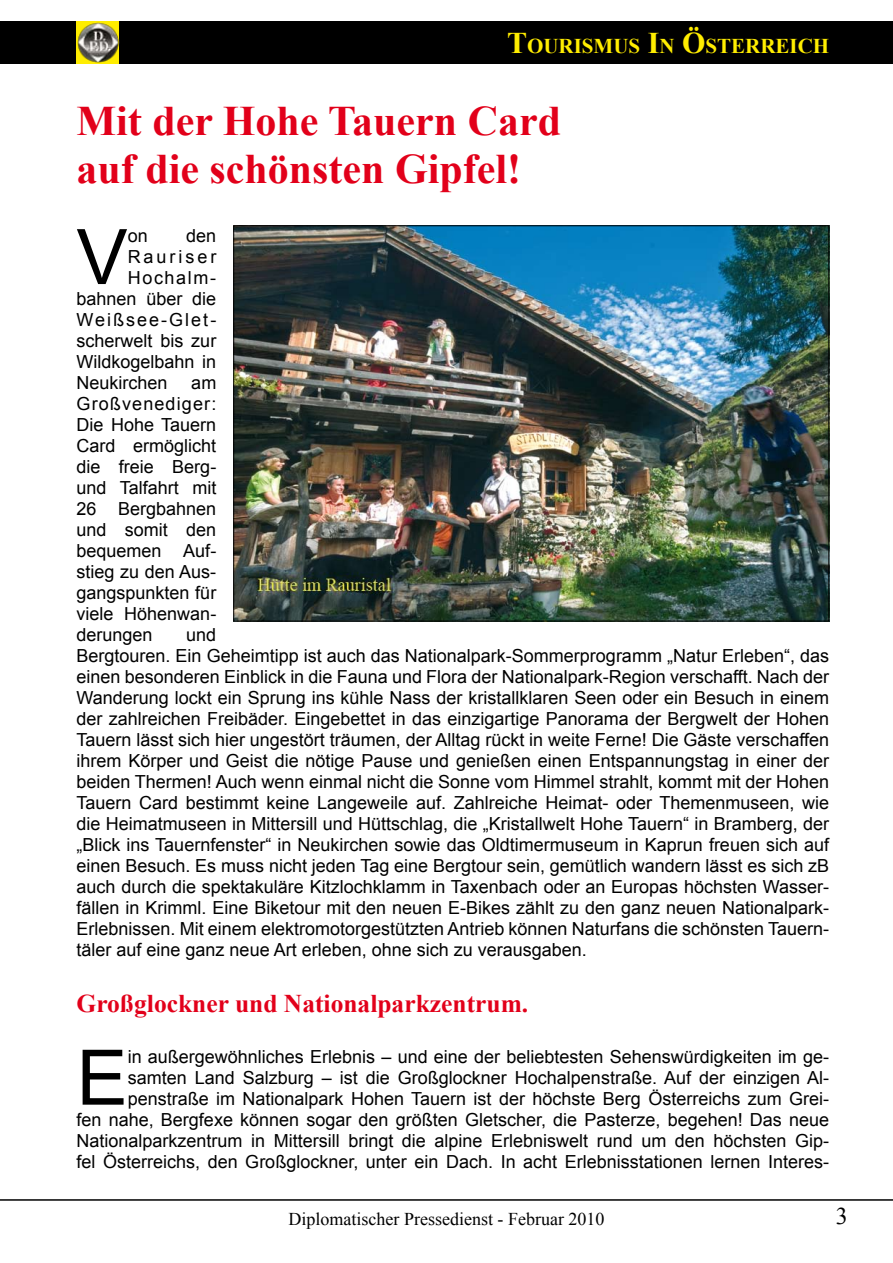
<style>
.page{position:relative;width:893px;height:1263px;background:#fff}
.page>*{position:absolute;margin:0;border:0;box-sizing:border-box;transform-origin:0 0}
.t1{font:76.65px "Arial";color:#000}
.t2{font:700 42px/48px "Times New Roman";color:#e2001a}
.t3{font:700 25.5px "Times New Roman";color:#e2001a}
.t4{font:24px "Times New Roman";color:#000}
.t5{font:700 21px "Times New Roman";color:#ffed00}
.t6{font:18px/21px "Arial";color:#000;text-align:justify}
.t7{font:18px "Times New Roman";color:#000}
.t8{font:18px "Arial";letter-spacing:.11em;color:#000}
.t9{font:18px "Arial";letter-spacing:.165em;color:#000}
.t10{font:18px "Arial";letter-spacing:.09em;color:#000}
.s1{font-size:30px}
</style>
<div class="page">
<div style="left:0;top:21px;width:893px;height:43px;background:#000"></div>
<div style="left:77px;top:21px;width:42px;height:43px;background:#ffed00"></div>
<img style="left:77px;top:22px;width:42px;height:41px">
<hr style="left:0;top:1199px;width:893px;height:2px;background:#000">
<img style="left:235px;top:227px;width:592px;height:392px">
<p class="t5" style="left:507px;top:31px;width:324px"><span class="s1">T</span>OURISMUS <span class="s1">I</span>N <span class="s1">Ö</span>STERREICH</p>
<h2 class="t2" style="left:77px;top:96px;width:486px">Mit der Hohe Tauern Card auf die schönsten Gipfel!</h2>
<h1 class="t1" style="left:77px;top:207px;width:53px">V</h1>
<p class="t6" style="left:128px;top:225px;width:22px">on</p>
<p class="t6" style="left:186px;top:225px;width:32px">den</p>
<p class="t9" style="left:128px;top:245px;width:90px">Rauriser</p>
<p class="t10" style="left:128px;top:266px;width:90px">Hochalm-</p>
<p class="t6" style="left:77px;top:288px;width:141px">bahnen über die</p>
<p class="t8" style="left:77px;top:308px;width:141px">Weißsee-Glet-</p>
<p class="t6" style="left:77px;top:330px;width:141px">scherwelt bis zur</p>
<p class="t6" style="left:77px;top:351px;width:141px">Wildkogelbahn in</p>
<p class="t6" style="left:77px;top:372px;width:93px">Neukirchen</p>
<p class="t6" style="left:77px;top:372px;width:141px;text-indent:115px">am Großvenediger:<br>Die Hohe Tauern Card ermöglicht die freie Berg&shy;und Talfahrt mit 26 Bergbahnen und somit den bequemen Auf&shy;stieg zu den Aus&shy;gangspunkten für viele Höhenwan&shy;derungen</p>
<p class="t6" style="left:77px;top:624px;width:754px;text-align:left;text-indent:110px">und<br>Bergtouren. Ein Geheimtipp ist auch das Nationalpark-Sommerprogramm „Natur Erleben“, das einen besonderen Einblick in die Fauna und Flora der Nationalpark-Region verschafft. Nach der Wanderung lockt ein Sprung ins kühle Nass der kristallklaren Seen oder ein Besuch in einem der zahlreichen Freibäder. Eingebettet in das einzigartige Panorama der Bergwelt der Hohen Tauern lässt sich hier ungestört träumen, der Alltag rückt in weite Ferne! Die Gäste verschaffen ihrem Körper und Geist die nötige Pause und genießen einen Entspannungstag in einer der beiden Thermen! Auch wenn einmal nicht die Sonne vom Himmel strahlt, kommt mit der Hohen Tauern Card bestimmt keine Langeweile auf. Zahlreiche Heimat- oder Themenmuseen, wie die Heimatmuseen in Mittersill und Hüttschlag, die „Kristallwelt Hohe Tauern“ in Bramberg, der „Blick ins Tauernfenster“ in Neukirchen sowie das Oldtimermuseum in Kaprun freuen sich auf einen Besuch. Es muss nicht jeden Tag eine Bergtour sein, gemütlich wandern lässt es sich zB auch durch die spektakuläre Kitzlochklamm in Taxenbach oder an Europas höchsten Wasser&shy;fällen in Krimml. Eine Biketour mit den neuen E-Bikes zählt zu den ganz neuen Nationalpark-Erlebnissen. Mit einem elektromotorgestützten Antrieb können Naturfans die schönsten Tauern&shy;täler auf eine ganz neue Art erleben, ohne sich zu verausgaben.</p>
<h3 class="t3" style="left:77px;top:985px;width:453px">Großglockner und Nationalparkzentrum.</h3>
<h1 class="t1" style="left:77px;top:1027px;width:53px">E</h1>
<p class="t6" style="left:77px;top:1046px;width:754px;text-align:right">in außergewöhnliches Erlebnis – und eine der beliebtesten Sehenswürdigkeiten im ge&shy;samten Land Salzburg – ist die Großglockner Hochalpenstraße. Auf der einzigen Al&shy;penstraße im Nationalpark Hohen Tauern ist der höchste Berg Österreichs zum Grei-<br>fen nahe, Bergfexe können sogar den größten Gletscher, die Pasterze, begehen! Das neue Nationalparkzentrum in Mittersill bringt die alpine Erlebniswelt rund um den höchsten Gip&shy;fel Österreichs, den Großglockner, unter ein Dach. In acht Erlebnisstationen lernen Interes-</p>
<p class="t7" style="left:288px;top:1207px;width:317px">Diplomatischer Pressedienst - Februar 2010</p>
<h3 class="t4" style="left:836px;top:1200px;width:13px">3</h3>
</div>
